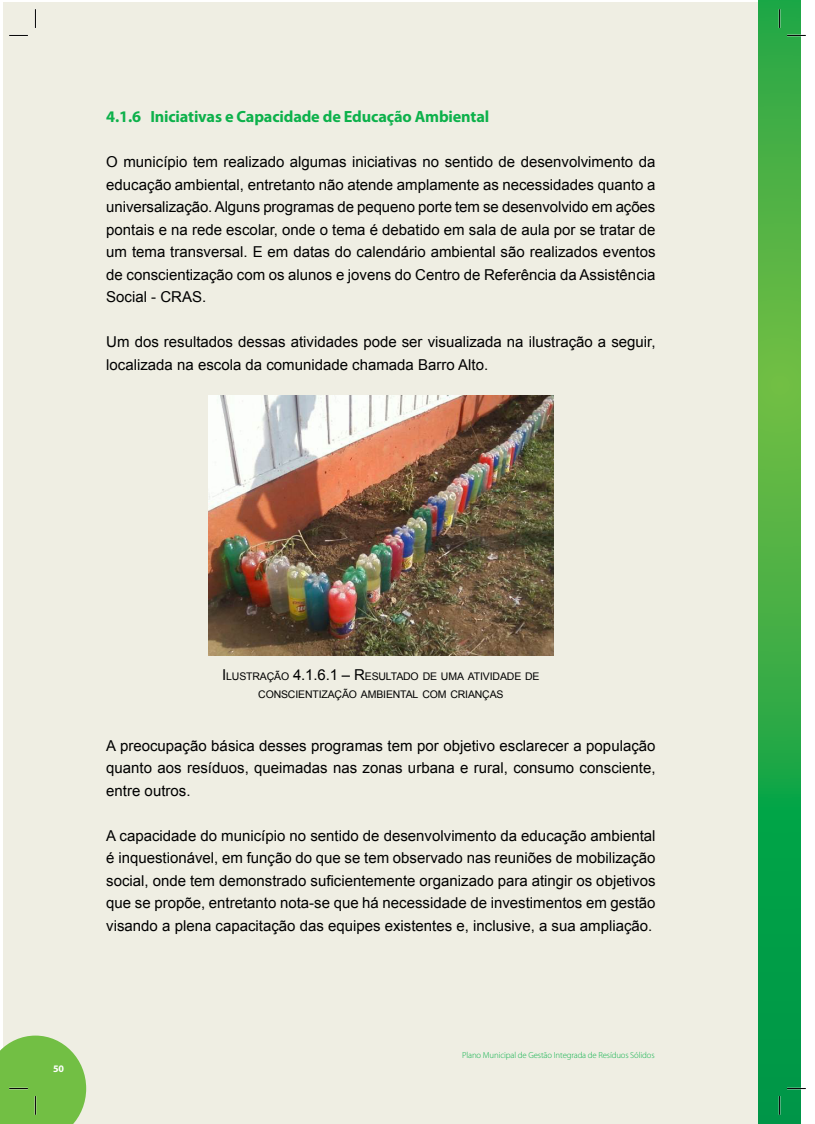
<style>
.page{position:relative;width:815px;height:1124px;background:#fff}
.page>*{position:absolute;margin:0;border:0;box-sizing:border-box;transform-origin:0 0}
.t1{font:700 16.25px "Myriad Pro";letter-spacing:-.01em;color:#0db14b}
.t2{font:15px/22.5px "Arial";color:#000;text-align:justify}
.t3{font:10.5px/18px "Arial";letter-spacing:-.015em;color:#000;text-align:center}
.t4{font:700 10px "Myriad Pro";color:#fff}
.t5{font:300 8.75px "Myriad Pro";letter-spacing:-.015em;color:#0db14b}
.s1{font-size:15px}
</style>
<div class="page">
<div style="left:4px;top:2px;width:776px;height:1121px;background:#efeee3"></div>
<svg style="left:758px;top:0;width:43px;height:1123px;background:#35ab45"></svg>
<img style="left:208px;top:395px;width:346px;height:260px">
<svg style="left:9px;top:35px;width:19px;height:1px"></svg>
<svg style="left:787px;top:35px;width:19px;height:1px"></svg>
<svg style="left:787px;top:1087px;width:19px;height:2px"></svg>
<svg style="left:35px;top:9px;width:1px;height:19px"></svg>
<svg style="left:0;top:1035px;width:86px;height:88px;background:#80c357"></svg>
<svg style="left:779px;top:9px;width:1px;height:19px"></svg>
<svg style="left:779px;top:1095px;width:1px;height:19px"></svg>
<p class="t1" style="left:106px;top:107px;width:384px">4.1.6 Iniciativas e Capacidade de Educação Ambiental</p>
<p class="t2" style="left:106px;top:151px;width:551px">O município tem realizado algumas iniciativas no sentido de desenvolvimento da educação ambiental, entretanto não atende amplamente as necessidades quanto a universalização. Alguns programas de pequeno porte tem se desenvolvido em ações pontais e na rede escolar, onde o tema é debatido em sala de aula por se tratar de um tema transversal. E em datas do calendário ambiental são realizados eventos de conscientização com os alunos e jovens do Centro de Referência da Assistência Social - CRAS.</p>
<p class="t2" style="left:106px;top:331px;width:551px">Um dos resultados dessas atividades pode ser visualizada na ilustração a seguir, localizada na escola da comunidade chamada Barro Alto.</p>
<p class="t3" style="left:222px;top:667px;width:319px"><span class="s1">I</span>LUSTRAÇÃO <span class="s1">4.1.6.1 – R</span>ESULTADO DE UMA ATIVI DADE DE<br>CONSCI ENTIZAÇÃO AMBI ENTAL COM CRIANÇAS</p>
<p class="t2" style="left:106px;top:734px;width:551px">A preocupação básica desses programas tem por objetivo esclarecer a população quanto aos resíduos, queimadas nas zonas urbana e rural, consumo consciente, entre outros.</p>
<p class="t2" style="left:106px;top:824px;width:551px">A capacidade do município no sentido de desenvolvimento da educação ambiental é inquestionável, em função do que se tem observado nas reuniões de mobilização social, onde tem demonstrado suficientemente organizado para atingir os objetivos que se propõe, entretanto nota-se que há necessidade de investimentos em gestão visando a plena capacitação das equipes existentes e, inclusive, a sua ampliação.</p>
<p class="t4" style="left:53px;top:1062px;width:12px">50</p>
<p class="t5" style="left:462px;top:1050px;width:194px">Plano Municipal de Gestão Integrada de Resíduos Sólidos</p>
</div>
